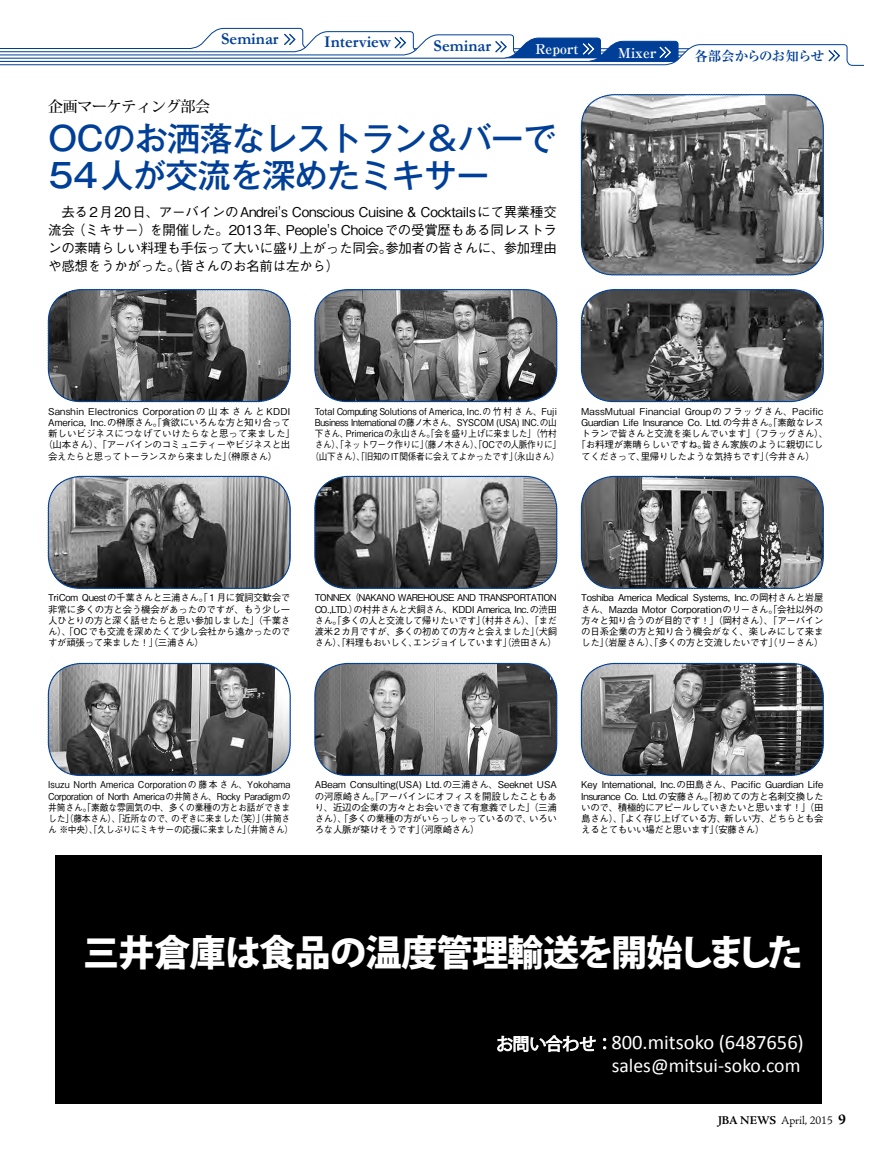
<style>
.page{position:relative;width:891px;height:1161px;background:#fff}
.page>*{position:absolute;margin:0;border:0;box-sizing:border-box;transform-origin:0 0}
.t1{font:800 36.15px "Koz Go Pr 6 N";letter-spacing:-.02em;color:#fff}
.t2{font:500 33px/37.5px "Gothic MB101 Pro";letter-spacing:-.02em;color:#003f98}
.t3{font:20.55px "Calibri";color:#fff}
.t4{font:19.8px "Calibri";color:#fff}
.t5{font:700 16.5px "Garamond";color:#003f98}
.t6{font:500 15px "Koz Min Pro";letter-spacing:-.02em;color:#000}
.t7{font:500 13.5px/18px "Gothic BBB Pro";letter-spacing:-.02em;color:#000;text-align:justify}
.t8{font:700 13.5px "Ryumin Pro";color:#fff}
.t9{font:700 13.5px "Ryumin Pro";letter-spacing:-.06em;color:#003f98}
.t10{font:300 12px "Adobe Jenson Pro";color:#000}
.t11{font:500 9.45px/11.2px "Gothic BBB Pro";letter-spacing:-.03em;color:#000;text-align:justify}
.t12{font:500 9.45px/11.2px "Gothic BBB Pro";letter-spacing:-.03em;color:#000;text-align:center;scale:.92 1}
.t13{font:500 9.45px/11.2px "Gothic BBB Pro";letter-spacing:-.03em;color:#000;scale:.93 1}
.t14{font:500 9.45px "Gothic BBB Pro";letter-spacing:.02em;color:#000}
.t15{font:500 9.45px "Gothic BBB Pro";letter-spacing:.005em;color:#000}
.s1{font-family:"Koz Go Pr 6 N";font-size:16.95px}
.s2{font-weight:700}
.s3{font-weight:700;font-size:15px}
</style>
<div class="page">
<svg style="left:0;top:28px;width:864px;height:38px"></svg>
<svg style="left:48px;top:289px;width:243px;height:113px;background:#646568"></svg>
<svg style="left:315px;top:289px;width:242px;height:113px;background:#6f7173"></svg>
<svg style="left:581px;top:289px;width:243px;height:113px;background:#535557"></svg>
<svg style="left:581px;top:94px;width:243px;height:181px;background:#7c7d7f"></svg>
<svg style="left:48px;top:476px;width:243px;height:113px;background:#707274"></svg>
<svg style="left:315px;top:476px;width:242px;height:113px;background:#696b6d"></svg>
<svg style="left:581px;top:476px;width:243px;height:113px;background:#646668"></svg>
<svg style="left:48px;top:663px;width:243px;height:113px;background:#747578"></svg>
<svg style="left:315px;top:663px;width:242px;height:113px;background:#747678"></svg>
<svg style="left:581px;top:663px;width:243px;height:113px;background:#696b6d"></svg>
<div style="left:55px;top:855px;width:767px;height:249px;background:#000"></div>
<h3 class="t5" style="left:221px;top:29px;width:59px">Seminar</h3>
<h3 class="t5" style="left:324px;top:32px;width:68px">Interview</h3>
<h3 class="t5" style="left:434px;top:36px;width:59px">Seminar</h3>
<h3 class="t6" style="left:48px;top:96px;width:163px">企画マーケティング部会</h3>
<h3 class="t8" style="left:535px;top:38px;width:45px">Report</h3>
<h3 class="t8" style="left:618px;top:42px;width:40px">Mixer</h3>
<h3 class="t9" style="left:694px;top:45px;width:131px">各部会からのお知らせ</h3>
<h2 class="t2" style="left:49px;top:115px;width:509px">OCのお洒落なレストラン＆バーで<br>54人が交流を深めたミキサー</h2>
<h3 class="t7" style="left:48px;top:201px;width:510px">　去る2月20日、アーバインのAndrei's Conscious Cuisine &amp; Cocktailsにて異業種交流会（ミキサー）を開催した。2013年、People's Choiceでの受賞歴もある同レストランの素晴らしい料理も手伝って大いに盛り上がった同会。参加者の皆さんに、参加理由や感想をうかがった。（皆さんのお名前は左から）</h3>
<p class="t14" style="left:48px;top:403px;width:244px">Sanshin Electronics Corporation の山本さんと KDDI</p>
<p class="t11" style="left:48px;top:416px;width:244px">America, Inc.の榊原さん。「貪欲にいろんな方と知り合って</p>
<p class="t15" style="left:48px;top:426px;width:248px">新しいビジネスにつなげていけたらなと思って来ました」</p>
<p class="t11" style="left:43px;top:438px;width:248px">（山本さん）、「アーバインのコミュニティーやビジネスと出</p>
<p class="t11" style="left:48px;top:449px;width:231px">会えたらと思ってトーランスから来ました」（榊原さん）</p>
<p class="t12" style="left:310px;top:404px;width:274px">Total Computing Solutions of America, Inc.の竹村さん、Fuji Business Internationalの藤ノ木さん、SYSCOM (USA) INC.の山下さん、Primericaの永山さん。「会を盛り上げに来ました」（竹村さん）、「ネットワーク作りに」（藤ノ木さん）、「OCでの人脈作りに」（山下さん）、「旧知のIT関係者に会えてよかったです」（永山さん）</p>
<p class="t14" style="left:581px;top:403px;width:244px">MassMutual Financial Groupのフラッグさん、Pacific</p>
<p class="t11" style="left:581px;top:416px;width:244px">Guardian Life Insurance Co. Ltd.の今井さん。「素敵なレス</p>
<p class="t11" style="left:581px;top:427px;width:248px">トランで皆さんと交流を楽しんでいます」（フラッグさん）、</p>
<p class="t11" style="left:577px;top:438px;width:248px">「お料理が素晴らしいですね。皆さん家族のように親切にし</p>
<p class="t11" style="left:581px;top:449px;width:235px">てくださって、里帰りしたような気持ちです」（今井さん）</p>
<p class="t11" style="left:48px;top:591px;width:244px">TriCom Questの千葉さんと三浦さん。「１月に賀詞交歓会で非常に多くの方と会う機会があったのですが、もう少し一人ひとりの方と深く話せたらと思い参加しました」（千葉さん）、「OCでも交流を深めたくて少し会社から遠かったのですが頑張って来ました！」（三浦さん）</p>
<p class="t11" style="left:315px;top:591px;width:244px">TONNEX（NAKANO WAREHOUSE AND TRANSPORTATION CO.,LTD.）の村井さんと犬飼さん、KDDI America, Inc.の渋田さん。「多くの人と交流して帰りたいです」（村井さん）、「まだ渡米２カ月ですが、多くの初めての方々と会えました」（犬飼さん）、「料理もおいしく、エンジョイしています」（渋田さん）</p>
<p class="t11" style="left:581px;top:591px;width:244px">Toshiba America Medical Systems, Inc.の岡村さんと岩屋さん、Mazda Motor Corporationのリーさん。「会社以外の方々と知り合うのが目的です！」（岡村さん）、「アーバインの日系企業の方と知り合う機会がなく、楽しみにして来ました」（岩屋さん）、「多くの方と交流したいです」（リーさん）</p>
<p class="t13" style="left:48px;top:778px;width:265px">Isuzu North America Corporation の藤本さん、Yokohama Corporation of North Americaの井筒さん、Rocky Paradigmの井筒さん。「素敵な雰囲気の中、多くの業種の方とお話ができました」（藤本さん）、「近所なので、のぞきに来ました（笑）」（井筒さん ※中央）、「久しぶりにミキサーの応援に来ました」（井筒さん）</p>
<p class="t11" style="left:315px;top:778px;width:244px">ABeam Consulting(USA) Ltd.の三浦さん、Seeknet USAの河原崎さん。「アーバインにオフィスを開設したこともあり、近辺の企業の方々とお会いできて有意義でした」（三浦さん）、「多くの業種の方がいらっしゃっているので、いろいろな人脈が築けそうです」（河原崎さん）</p>
<p class="t11" style="left:581px;top:778px;width:244px">Key International, Inc.の田島さん、Pacific Guardian Life Insurance Co. Ltd.の安藤さん。「初めての方と名刺交換したいので、積極的にアピールしていきたいと思います！」（田島さん）、「よく存じ上げている方、新しい方、どちらとも会えるとてもいい場だと思います」（安藤さん）</p>
<h1 class="t1" style="left:83px;top:932px;width:721px">三井倉庫は食品の温度管理輸送を開始しました</h1>
<h3 class="t3" style="left:496px;top:1029px;width:309px"><span class="s1">お問い合わせ：</span>800.mitsoko (6487656)</h3>
<h3 class="t4" style="left:612px;top:1053px;width:190px">sales@mitsui-soko.com</h3>
<p class="t10" style="left:718px;top:1113px;width:130px"><span class="s2">JBA NEWS</span> April, 2015 <span class="s3">9</span></p>
</div>
